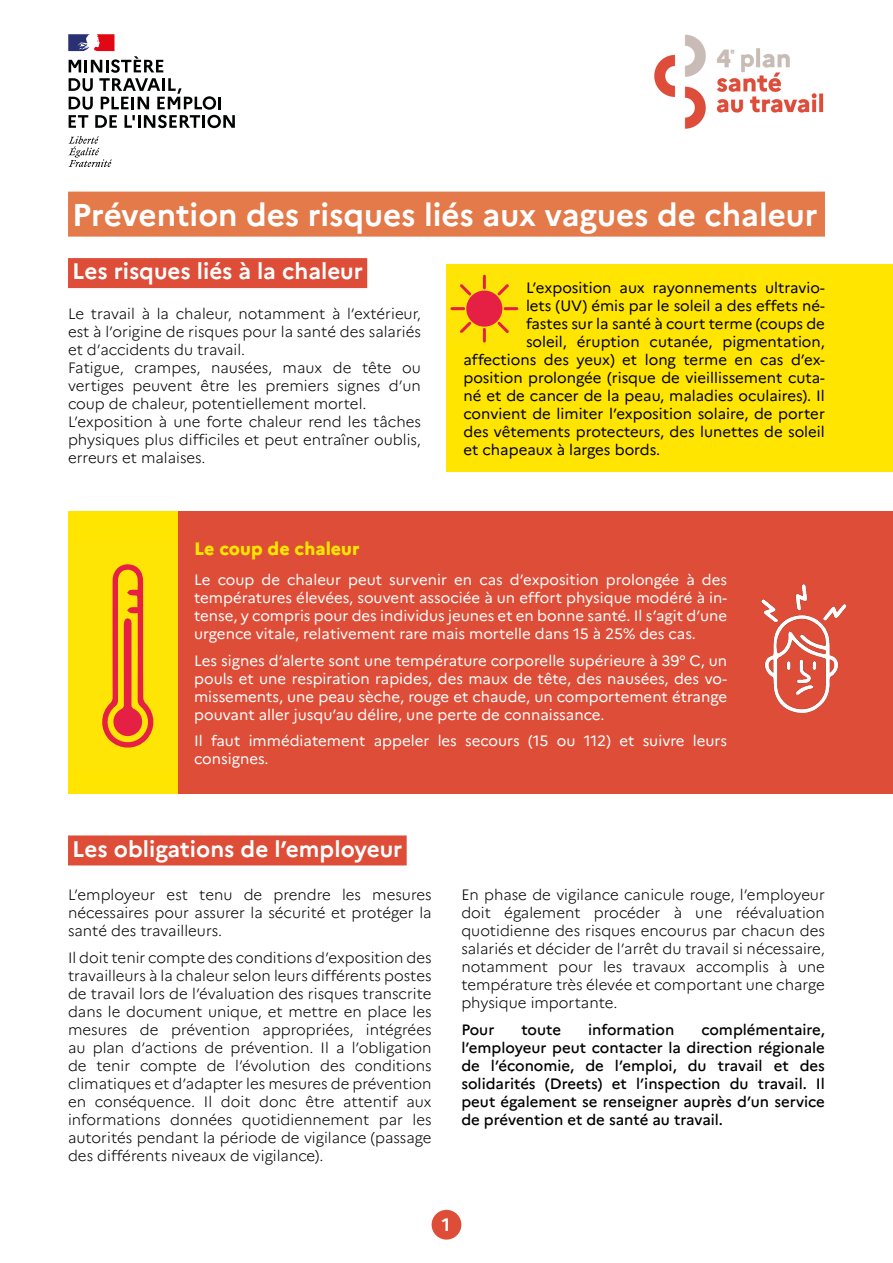
<style>
.page{position:relative;width:893px;height:1263px;background:#fff}
.page>*{position:absolute;margin:0;border:0;box-sizing:border-box;transform-origin:0 0}
.t1{font:700 31.5px "Marianne";color:#fff}
.t2{font:700 22.5px "Marianne";color:#fff}
.t3{font:800 18px "Marianne";color:#ffe500}
.t4{font:700 18px "Marianne";color:#fff}
.t5{font:300 15px/18px "Marianne";color:#000;text-align:justify}
.t6{font:15px/18px "Marianne";color:#fff;text-align:justify}
.t7{font:15px "Marianne";color:#000}
.t8{font:500 15px/18px "Marianne";color:#000;text-align:justify}
</style>
<div class="page">
<div style="left:432px;top:1210px;width:29px;height:29px;background:#dd4d37;border-radius:50%"></div>
<div style="left:68px;top:192px;width:757px;height:45px;background:#e4794a"></div>
<svg style="left:68px;top:136px;width:44px;height:31px"></svg>
<svg style="left:68px;top:34px;width:167px;height:94px"></svg>
<div style="left:446px;top:264px;width:447px;height:208px;background:#ffe500"></div>
<div style="left:68px;top:258px;width:299px;height:30px;background:#dd4d37"></div>
<img style="left:654px;top:34px;width:170px;height:95px">
<div style="left:68px;top:835px;width:339px;height:30px;background:#dd4d37"></div>
<div style="left:68px;top:512px;width:825px;height:282px;background:#dd4d37"></div>
<div style="left:68px;top:512px;width:109px;height:282px;background:#ffe500"></div>
<div style="left:68px;top:541px;width:109px;height:229px;background:#ffe505"></div>
<svg style="left:102px;top:564px;width:52px;height:184px"></svg>
<img style="left:761px;top:584px;width:86px;height:129px">
<div style="left:449px;top:270px;width:74px;height:74px;background:#ffe505"></div>
<div style="left:466px;top:291px;width:36px;height:36px;background:#e61f44;border-radius:50%"></div>
<svg style="left:450px;top:307px;width:15px;height:3px"></svg>
<svg style="left:504px;top:307px;width:14px;height:3px"></svg>
<svg style="left:460px;top:284px;width:11px;height:12px"></svg>
<svg style="left:460px;top:321px;width:12px;height:12px"></svg>
<svg style="left:498px;top:322px;width:11px;height:11px"></svg>
<svg style="left:497px;top:284px;width:12px;height:11px"></svg>
<svg style="left:483px;top:328px;width:3px;height:15px"></svg>
<svg style="left:483px;top:275px;width:3px;height:14px"></svg>
<h1 class="t1" style="left:72px;top:195px;width:747px">Prévention des risques liés aux vagues de chaleur</h1>
<h2 class="t2" style="left:72px;top:258px;width:292px">Les risques liés à la chaleur</h2>
<p class="t5" style="left:68px;top:305px;width:354px;text-align:left">Le travail à la chaleur, notamment à l’extérieur, est à l’origine de risques pour la santé des salariés et d’accidents du travail.<br>Fatigue, crampes, nausées, maux de tête ou vertiges peuvent être les premiers signes d’un coup de chaleur, potentiellement mortel.<br>L’exposition à une forte chaleur rend les tâches physiques plus difficiles et peut entraîner oublis, erreurs et malaises.</p>
<p class="t7" style="left:526px;top:278px;width:300px">L’exposition aux rayonnements ultravio-</p>
<p class="t7" style="left:526px;top:296px;width:300px">lets (UV) émis par le soleil a des effets né-</p>
<p class="t7" style="left:526px;top:314px;width:300px">fastes sur la santé à court terme (coups de</p>
<p class="t7" style="left:526px;top:332px;width:300px">soleil, éruption cutanée, pigmentation,</p>
<p class="t7" style="left:463px;top:350px;width:363px">affections des yeux) et long terme en cas d’ex-</p>
<p class="t7" style="left:463px;top:368px;width:363px">position prolongée (risque de vieillissement cuta-</p>
<p class="t7" style="left:463px;top:386px;width:363px">né et de cancer de la peau, maladies oculaires). Il</p>
<p class="t7" style="left:463px;top:404px;width:363px">convient de limiter l’exposition solaire, de porter</p>
<p class="t7" style="left:463px;top:422px;width:363px">des vêtements protecteurs, des lunettes de soleil</p>
<p class="t7" style="left:463px;top:440px;width:198px">et chapeaux à larges bords.</p>
<p class="t3" style="left:194px;top:537px;width:167px">Le coup de chaleur</p>
<p class="t6" style="left:194px;top:571px;width:535px">Le coup de chaleur peut survenir en cas d’exposition prolongée à des températures élevées, souvent associée à un effort physique modéré à in&shy;tense, y compris pour des individus jeunes et en bonne santé. Il s’agit d’une urgence vitale, relativement rare mais mortelle dans 15 à 25% des cas.</p>
<p class="t6" style="left:194px;top:651px;width:535px">Les signes d’alerte sont une température corporelle supérieure à 39° C, un pouls et une respiration rapides, des maux de tête, des nausées, des vo&shy;missements, une peau sèche, rouge et chaude, un comportement étrange pouvant aller jusqu’au délire, une perte de connaissance.</p>
<p class="t6" style="left:194px;top:732px;width:535px">Il faut immédiatement appeler les secours (15 ou 112) et suivre leurs consignes.</p>
<h2 class="t2" style="left:72px;top:835px;width:332px">Les obligations de l’employeur</h2>
<p class="t5" style="left:68px;top:886px;width:365px">L’employeur est tenu de prendre les mesures nécessaires pour assurer la sécurité et protéger la santé des travailleurs.</p>
<p class="t5" style="left:68px;top:948px;width:365px">Il doit tenir compte des conditions d’exposition des travailleurs à la chaleur selon leurs différents postes de travail lors de l’évaluation des risques transcrite dans le document unique, et mettre en place les mesures de prévention appropriées, intégrées au plan d’actions de prévention. Il a l’obligation de tenir compte de l’évolution des conditions climatiques et d’adapter les mesures de prévention en conséquence. Il doit donc être attentif aux informations données quotidiennement par les autorités pendant la période de vigilance (passage des différents niveaux de vigilance).</p>
<p class="t5" style="left:461px;top:886px;width:365px">En phase de vigilance canicule rouge, l’employeur doit également procéder à une réévaluation quotidienne des risques encourus par chacun des salariés et décider de l’arrêt du travail si nécessaire, notamment pour les travaux accomplis à une température très élevée et comportant une charge physique importante.</p>
<p class="t8" style="left:461px;top:1020px;width:34px">Pour</p>
<p class="t8" style="left:521px;top:1020px;width:41px">toute</p>
<p class="t8" style="left:588px;top:1020px;width:88px">information</p>
<p class="t8" style="left:461px;top:1020px;width:365px;text-indent:240px">complémentaire, l’employeur peut contacter la direction régionale de l’économie, de l’emploi, du travail et des solidarités (Dreets) et l’inspection du travail. Il peut également se renseigner auprès d’un service de prévention et de santé au travail.</p>
<p class="t4" style="left:442px;top:1214px;width:10px">1</p>
</div>
